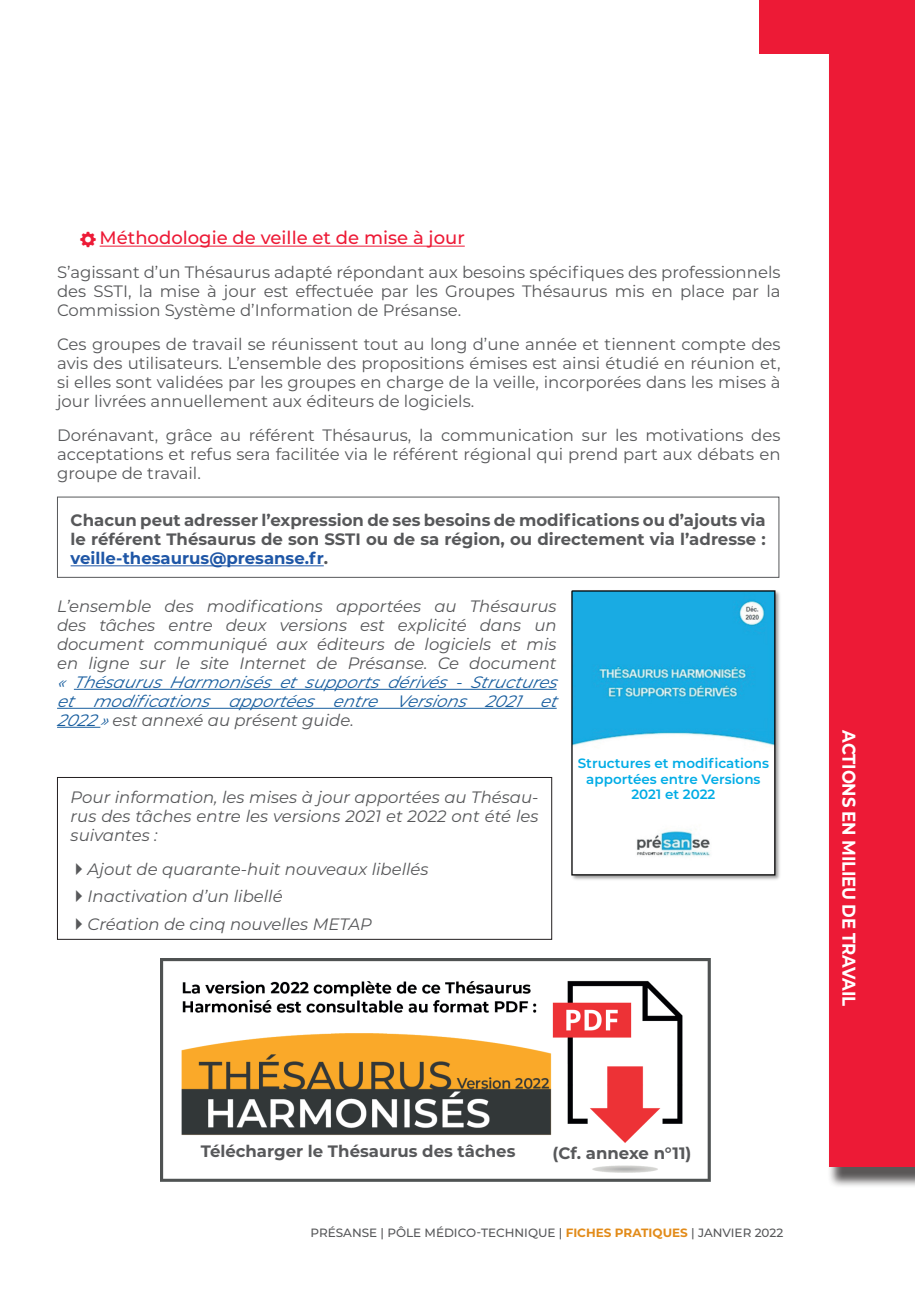
<style>
.page{position:relative;width:915px;height:1306px;background:#fff}
.page>*{position:absolute;margin:0;border:0;box-sizing:border-box;transform-origin:0 0}
.t1{font:700 18.45px "Montserrat";letter-spacing:-.01em;color:#fff;scale:.89 1}
.t2{font:500 18px "Montserrat";color:#ed1a36}
.t3{font:16.5px/18.9px "Montserrat";color:#57585a;text-align:justify}
.gras{font:italic 16.5px/18.9px "Montserrat";color:#57585a}
.Légende{font:700 16.5px/19px "Montserrat";color:#57585a;text-align:justify}
.t4{font:600 13.5px/15.6px "Montserrat";color:#00ace6;text-align:center}
.t5{font:500 12px "Montserrat";color:#57585a}
.s1{font-family:"Panton Icons C Fill";font-weight:400}
.s2{color:#1e56a6}
.s3{color:#175d9e}
.s4{font-weight:700;color:#e28b19}
</style>
<div class="page">
<div style="left:826px;top:1px;width:88px;height:1187px;background:#231f20;opacity:.75"></div>
<div style="left:829px;top:0;width:85px;height:1166px;background:#ed1a36"></div>
<div style="left:759px;top:0;width:155px;height:54px;background:#ed1a36"></div>
<hr style="left:100px;top:246px;width:364px;height:1px;background:#ed1a36">
<hr style="left:74px;top:689px;width:482px;height:1px;background:#175d9e">
<hr style="left:57px;top:708px;width:499px;height:1px;background:#175d9e">
<hr style="left:57px;top:727px;width:43px;height:1px;background:#175d9e">
<hr style="left:71px;top:565px;width:252px;height:1px;background:#1e56a6">
<div style="left:57px;top:777px;width:495px;height:162px;border:1px solid #231f20"></div>
<img style="left:161px;top:958px;width:549px;height:223px">
<img style="left:571px;top:590px;width:209px;height:290px">
<div style="left:574px;top:755px;width:197px;height:67px;background:#fff"></div>
<p class="t2" style="left:78px;top:225px;width:388px"><span class="s1">i</span>Méthodologie de veille et de mise à jour</p>
<p class="t3" style="left:57px;top:262px;width:724px">S’agissant d’un Thésaurus adapté répondant aux besoins spécifiques des professionnels des SSTI, la mise à jour est effectuée par les Groupes Thésaurus mis en place par la Commission Système d’Information de Présanse.</p>
<p class="t3" style="left:57px;top:334px;width:724px">Ces groupes de travail se réunissent tout au long d’une année et tiennent compte des avis des utilisateurs. L’ensemble des propositions émises est ainsi étudié en réunion et, si elles sont validées par les groupes en charge de la veille, incorporées dans les mises à jour livrées annuellement aux éditeurs de logiciels.</p>
<p class="t3" style="left:57px;top:425px;width:724px">Dorénavant, grâce au référent Thésaurus, la communication sur les motivations des acceptations et refus sera facilitée via le référent régional qui prend part aux débats en groupe de travail.</p>
<p class="Légende" style="left:71px;top:510px;width:696px">Chacun peut adresser l’expression de ses besoins de modifications ou d’ajouts via le référent Thésaurus de son SSTI ou de sa région, ou directement via l’adresse : <span class="s2">veille-thesaurus@presanse.fr</span>.</p>
<p class="gras" style="left:57px;top:596px;width:506px">L’ensemble des modifications apportées au Thésaurus des tâches entre deux versions est explicité dans un document communiqué aux éditeurs de logiciels et mis en ligne sur le site Internet de Présanse. Ce document <span class="s3">« Thésaurus Harmonisés et supports dérivés - Structures et modifications apportées entre Versions 2021 et 2022»</span>est annexé au présent guide.</p>
<p class="gras" style="left:71px;top:787px;width:469px;text-align:justify">Pour information, les mises à jour apportées au Thésau&shy;rus des tâches entre les versions 2021 et 2022 ont été les suivantes :</p>
<p class="gras" style="left:88px;top:859px;width:342px">Ajout de quarante-huit nouveaux libellés</p>
<p class="gras" style="left:88px;top:886px;width:196px">Inactivation d’un libellé</p>
<p class="gras" style="left:88px;top:914px;width:286px">Création de cinq nouvelles METAP</p>
<p class="t4" style="left:577px;top:755px;width:193px">Structures et modifications apportées entre Versions<br>2021 et 2022</p>
<p class="Légende" style="left:201px;top:1140px;width:316px">Télécharger le Thésaurus des tâches</p>
<p class="Légende" style="left:552px;top:1142px;width:140px">(Cf. annexe n°11)</p>
<p class="t5" style="left:310px;top:1224px;width:474px">PRÉSANSE | PÔLE MÉDICO-TECHNIQUE | <span class="s4">FICHES PRATIQUES</span> | JANVIER 2022</p>
<p class="t1" style="left:862px;top:730px;width:311px;rotate:90deg">ACTIONS EN MILIEU DE TRAVAIL</p>
</div>
